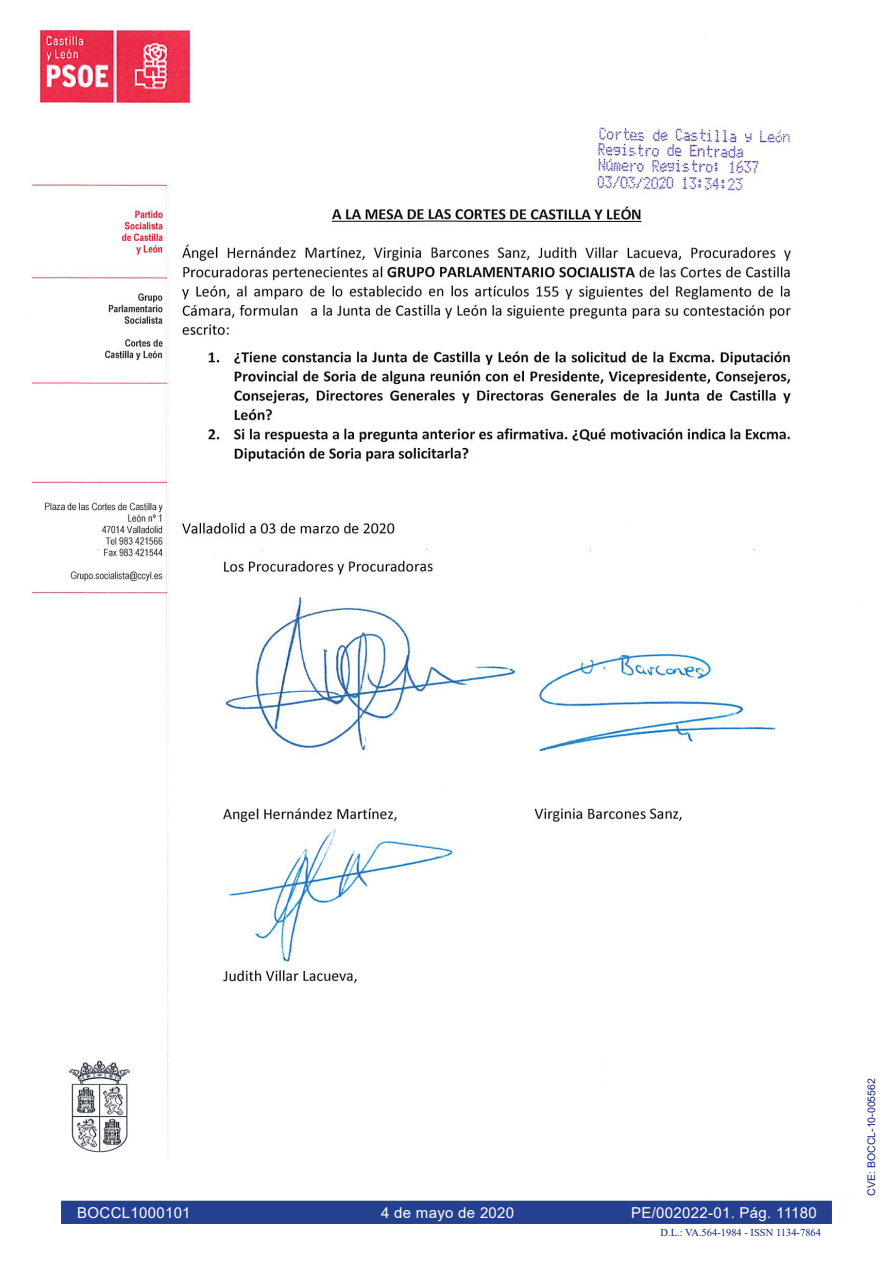
<style>
.page{position:relative;width:893px;height:1263px;background:#fff}
.page>*{position:absolute;margin:0;border:0;box-sizing:border-box;transform-origin:0 0}
.E_CVE{font:15px "Arial";letter-spacing:.02em;color:#fff}
.t1{font:10.5px "Times New Roman";color:#132477}
.t2{font:10.5px "Arial";color:#132477}
</style>
<div class="page">
<div style="left:60px;top:1200px;width:773px;height:25px;background:#25408f"></div>
<div style="left:60px;top:1199px;width:773px;height:26px;border:2px solid #fff"></div>
<img style="left:30px;top:25px;width:803px;height:1175px">
<p class="E_CVE" style="left:77px;top:1202px;width:115px">BOCCL1000101</p>
<p class="E_CVE" style="left:381px;top:1202px;width:135px">4 de mayo de 2020</p>
<p class="E_CVE" style="left:631px;top:1202px;width:187px">PE/002022-01. Pág. 11180</p>
<p class="t1" style="left:661px;top:1225px;width:162px">D.L.: VA.564-1984 - ISSN 1134-7864</p>
<p class="t2" style="left:864px;top:1195px;width:119px;rotate:-90deg">CVE: BOCCL-10-005562</p>
</div>
